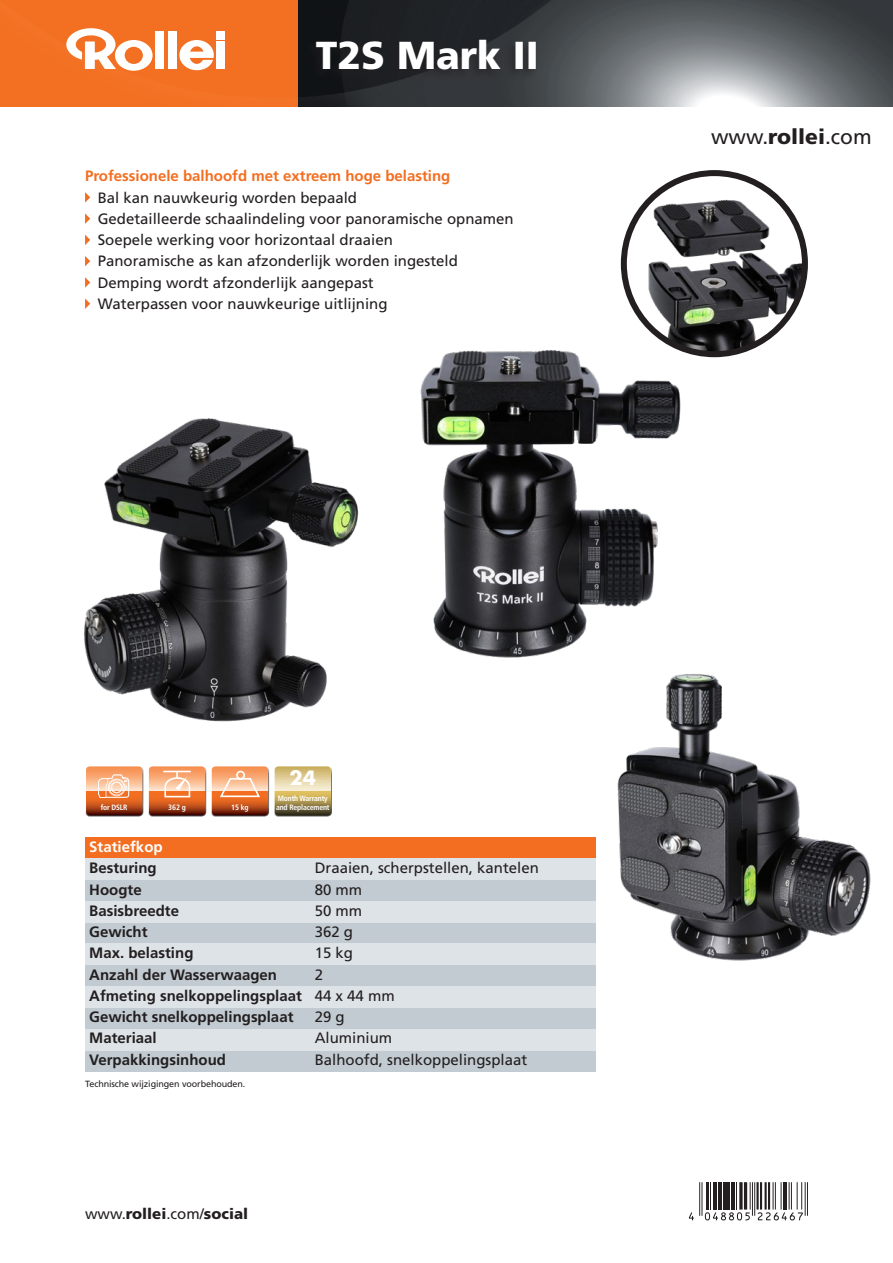
<style>
.page{position:relative;width:893px;height:1263px;background:#fff}
.page>*{position:absolute;margin:0;border:0;box-sizing:border-box;transform-origin:0 0}
.t1{font:900 39px "Frutiger LT";color:#fff}
.t2{font:21px "Frutiger LT";color:#231f20}
.t3{font:700 19.2px "Futura";color:#fff}
.t4{font:15px "Frutiger LT";color:#231f20}
.t5{font:700 15px "Frutiger LT";color:#231f20}
.t6{font:700 15px "Frutiger LT";color:#f36e21}
.t7{font:900 15px "Frutiger LT";color:#231f20}
.t8{font:700 15px "Frutiger LT";color:#fff}
.t9{font:9px "Frutiger LT";letter-spacing:-.01em;color:#231f20}
.t10{font:700 condensed 7.65px "Frutiger LT";letter-spacing:-.02em;color:#fff}
.s1{font-weight:900}
.s2{font-weight:400}
</style>
<div class="page">
<img style="left:298px;top:0;width:595px;height:106px">
<div style="left:0;top:0;width:298px;height:106px;background:#f36f21"></div>
<div style="left:305px;top:37px;width:234px;height:44px;background:#231f20;opacity:.6"></div>
<svg style="left:179px;top:40px;width:35px;height:30px"></svg>
<div style="left:155px;top:32px;width:9px;height:37px;background:#fff"></div>
<div style="left:168px;top:32px;width:8px;height:37px;background:#fff"></div>
<div style="left:216px;top:32px;width:9px;height:8px;background:#fff"></div>
<div style="left:216px;top:41px;width:9px;height:28px;background:#fff"></div>
<svg style="left:66px;top:28px;width:87px;height:43px"></svg>
<img style="left:84px;top:418px;width:275px;height:304px">
<img style="left:420px;top:350px;width:261px;height:308px">
<img style="left:617px;top:674px;width:254px;height:287px">
<img style="left:647px;top:199px;width:158px;height:155px">
<div style="left:621px;top:170px;width:187px;height:187px;border:6px solid #231f20;border-radius:50%"></div>
<hr style="left:701px;top:1182px;width:1px;height:34px;background:#231f20">
<hr style="left:699px;top:1182px;width:1px;height:34px;background:#231f20">
<hr style="left:754px;top:1182px;width:1px;height:34px;background:#231f20">
<hr style="left:752px;top:1182px;width:1px;height:34px;background:#231f20">
<hr style="left:756px;top:1182px;width:3px;height:27px;background:#231f20">
<hr style="left:807px;top:1182px;width:1px;height:34px;background:#231f20">
<hr style="left:805px;top:1182px;width:1px;height:34px;background:#231f20">
<svg style="left:689px;top:1212px;width:5px;height:8px"></svg>
<svg style="left:705px;top:1182px;width:46px;height:38px"></svg>
<svg style="left:758px;top:1182px;width:45px;height:38px"></svg>
<svg style="left:85px;top:192px;width:5px;height:11px"></svg>
<svg style="left:85px;top:213px;width:5px;height:11px"></svg>
<svg style="left:85px;top:235px;width:5px;height:10px"></svg>
<svg style="left:85px;top:256px;width:5px;height:10px"></svg>
<svg style="left:85px;top:277px;width:5px;height:11px"></svg>
<svg style="left:85px;top:298px;width:5px;height:11px"></svg>
<div style="left:85px;top:837px;width:510px;height:22px;background:#f36e21"></div>
<div style="left:85px;top:922px;width:510px;height:22px;background:#c2cbd1"></div>
<div style="left:85px;top:965px;width:510px;height:21px;background:#c2cbd1"></div>
<div style="left:85px;top:880px;width:510px;height:21px;background:#c2cbd1"></div>
<div style="left:85px;top:1007px;width:510px;height:22px;background:#c2cbd1"></div>
<div style="left:85px;top:1050px;width:510px;height:21px;background:#c2cbd1"></div>
<div style="left:85px;top:859px;width:510px;height:21px;background:#dee3e7"></div>
<div style="left:85px;top:901px;width:510px;height:21px;background:#dee3e7"></div>
<div style="left:85px;top:944px;width:510px;height:21px;background:#dee3e7"></div>
<div style="left:85px;top:986px;width:510px;height:21px;background:#dee3e7"></div>
<div style="left:85px;top:1029px;width:510px;height:21px;background:#dee3e7"></div>
<div style="left:208px;top:765px;width:62px;height:52px;background:#231f20;opacity:.75"></div>
<svg style="left:212px;top:766px;width:56px;height:49px;background:#de8b5d"></svg>
<div style="left:146px;top:765px;width:61px;height:52px;background:#231f20;opacity:.75"></div>
<svg style="left:149px;top:766px;width:56px;height:49px;background:#de8b5d"></svg>
<div style="left:271px;top:765px;width:62px;height:52px;background:#231f20;opacity:.75"></div>
<svg style="left:275px;top:766px;width:56px;height:49px;background:#beab73"></svg>
<div style="left:83px;top:765px;width:61px;height:52px;background:#231f20;opacity:.75"></div>
<svg style="left:86px;top:766px;width:56px;height:49px;background:#de8b5e"></svg>
<h1 class="t1" style="left:316px;top:32px;width:225px">T2S Mark II</h1>
<p class="t6" style="left:85px;top:167px;width:367px">Professionele balhoofd met extreem hoge belasting</p>
<p class="t4" style="left:98px;top:189px;width:261px">Bal kan nauwkeurig worden bepaald</p>
<p class="t4" style="left:98px;top:210px;width:417px">Gedetailleerde schaalindeling voor panoramische opnamen</p>
<p class="t4" style="left:98px;top:231px;width:297px">Soepele werking voor horizontaal draaien</p>
<p class="t4" style="left:98px;top:252px;width:362px">Panoramische as kan afzonderlijk worden ingesteld</p>
<p class="t4" style="left:98px;top:274px;width:277px">Demping wordt afzonderlijk aangepast</p>
<p class="t4" style="left:98px;top:295px;width:291px">Waterpassen voor nauwkeurige uitlijning</p>
<h2 class="t2" style="left:711px;top:125px;width:162px">www.<span class="s1">rollei</span>.com</h2>
<p class="t3" style="left:290px;top:768px;width:28px">24</p>
<p class="t10" style="left:278px;top:794px;width:52px">Month Warranty</p>
<p class="t10" style="left:168px;top:803px;width:19px">362 g</p>
<p class="t10" style="left:231px;top:803px;width:19px">15 kg</p>
<p class="t10" style="left:101px;top:803px;width:28px">for DSLR</p>
<p class="t10" style="left:276px;top:803px;width:55px">and Replacement</p>
<p class="t8" style="left:89px;top:838px;width:75px">Statiefkop</p>
<p class="t5" style="left:89px;top:859px;width:69px">Besturing</p>
<p class="t5" style="left:89px;top:880px;width:54px">Hoogte</p>
<p class="t5" style="left:89px;top:902px;width:91px">Basisbreedte</p>
<p class="t5" style="left:89px;top:923px;width:60px">Gewicht</p>
<p class="t5" style="left:89px;top:944px;width:106px">Max. belasting</p>
<p class="t5" style="left:89px;top:965px;width:189px">Anzahl der Wasserwaagen</p>
<p class="t5" style="left:89px;top:987px;width:214px">Afmeting snelkoppelingsplaat</p>
<p class="t5" style="left:89px;top:1008px;width:206px">Gewicht snelkoppelingsplaat</p>
<p class="t5" style="left:89px;top:1029px;width:69px">Materiaal</p>
<p class="t5" style="left:89px;top:1050px;width:138px">Verpakkingsinhoud</p>
<p class="t9" style="left:85px;top:1078px;width:162px">Technische wijzigingen voorbehouden.</p>
<p class="t4" style="left:315px;top:859px;width:226px">Draaien, scherpstellen, kantelen</p>
<p class="t4" style="left:315px;top:880px;width:49px">80 mm</p>
<p class="t4" style="left:315px;top:902px;width:49px">50 mm</p>
<p class="t4" style="left:315px;top:923px;width:40px">362 g</p>
<p class="t4" style="left:315px;top:944px;width:40px">15 kg</p>
<p class="t4" style="left:315px;top:965px;width:10px">2</p>
<p class="t4" style="left:315px;top:987px;width:82px">44 x 44 mm</p>
<p class="t4" style="left:315px;top:1008px;width:32px">29 g</p>
<p class="t4" style="left:315px;top:1029px;width:79px">Aluminium</p>
<p class="t4" style="left:315px;top:1050px;width:214px">Balhoofd, snelkoppelingsplaat</p>
<p class="t7" style="left:85px;top:1205px;width:165px"><span class="s2">www.</span>rollei<span class="s2">.com/</span>social</p>
</div>
